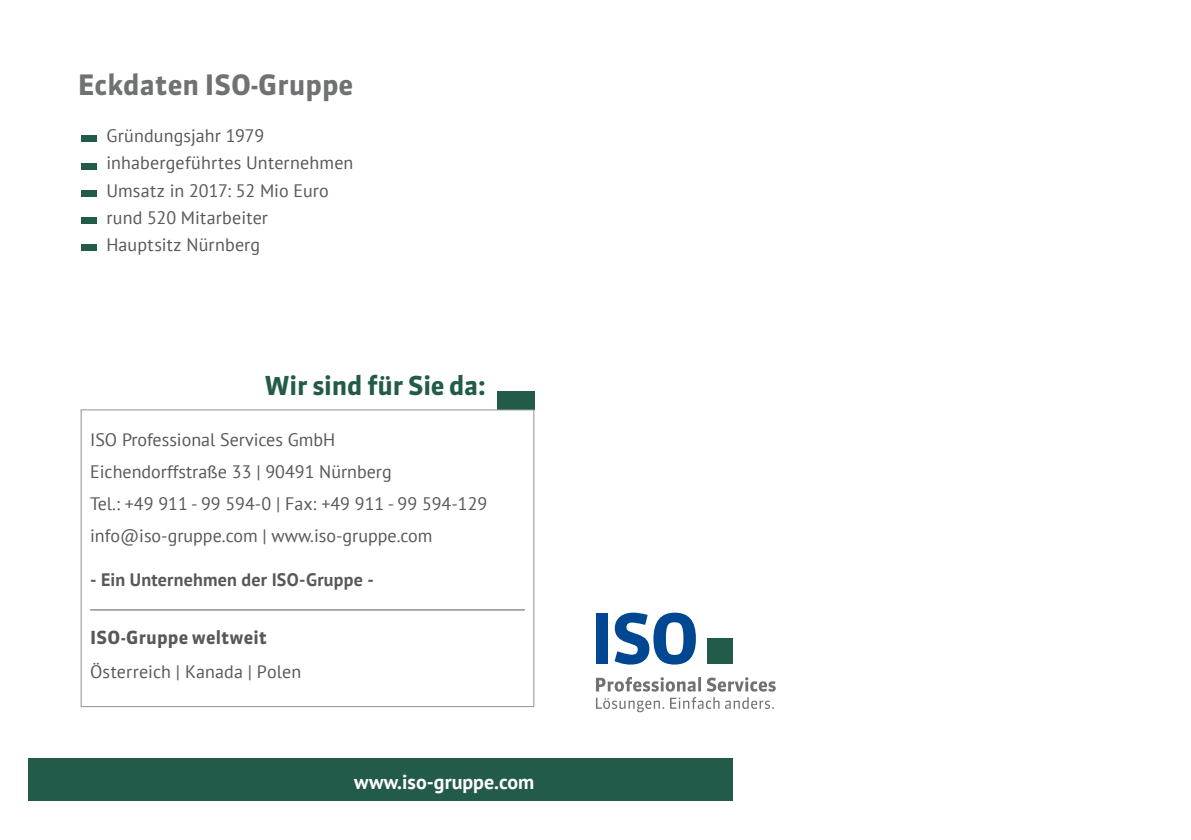
<style>
.page{position:relative;width:1191px;height:840px;background:#fff}
.page>*{position:absolute;margin:0;border:0;box-sizing:border-box;transform-origin:0 0}
.t1{font:700 28px "Sanuk OT";color:#707172}
.t2{font:700 26px "Sanuk OT";letter-spacing:-.01em;color:#225b4a}
.t3{font:700 20px "PT Sans";color:#fff}
.t4{font:18px/27.4px "PT Sans";color:#58585a}
.t5{font:700 18px "PT Sans";letter-spacing:.01em;color:#58585a}
.t6{font:700 18px "Sanuk OT";letter-spacing:.005em;color:#58585a}
</style>
<div class="page">
<div style="left:28px;top:758px;width:705px;height:42px;background:#225b4a"></div>
<div style="left:497px;top:391px;width:37px;height:18px;background:#225b4a"></div>
<div style="left:81px;top:409px;width:453px;height:297px;border:1px solid #8f9193"></div>
<hr style="left:90px;top:609px;width:435px;height:1px;background:#58585a">
<div style="left:81px;top:135px;width:15px;height:6px;background:#225b4a"></div>
<div style="left:707px;top:638px;width:26px;height:25px;background:#225b4a"></div>
<div style="left:596px;top:613px;width:12px;height:50px;background:#004792"></div>
<svg style="left:614px;top:612px;width:82px;height:52px"></svg>
<svg style="left:596px;top:677px;width:179px;height:34px"></svg>
<div style="left:81px;top:162px;width:15px;height:7px;background:#225b4a"></div>
<div style="left:81px;top:190px;width:15px;height:6px;background:#225b4a"></div>
<div style="left:81px;top:217px;width:15px;height:7px;background:#225b4a"></div>
<div style="left:81px;top:244px;width:15px;height:7px;background:#225b4a"></div>
<h1 class="t1" style="left:78px;top:67px;width:277px">Eckdaten ISO-Gruppe</h1>
<p class="t4" style="left:106px;top:121px;width:249px">Gründungsjahr 1979 inhabergeführtes Unternehmen<br>Umsatz in 2017: 52 Mio Euro rund 520 Mitarbeiter<br>Hauptsitz Nürnberg</p>
<h2 class="t2" style="left:264px;top:369px;width:223px">Wir sind für Sie da:</h2>
<p class="t4" style="left:90px;top:423px;width:399px;line-height:32px">ISO Professional Services GmbH<br>Eichendorffstraße 33 | 90491 Nürnberg<br>Tel.: +49 911 - 99 594-0 | Fax: +49 911 - 99 594-129 info@iso-gruppe.com | www.iso-gruppe.com</p>
<p class="t5" style="left:90px;top:567px;width:285px">- Ein Unternehmen der ISO-Gruppe -</p>
<p class="t6" style="left:90px;top:625px;width:178px">ISO-Gruppe weltweit</p>
<p class="t4" style="left:90px;top:657px;width:213px">Österreich | Kanada | Polen</p>
<p class="t3" style="left:354px;top:768px;width:182px">www.iso-gruppe.com</p>
</div>
